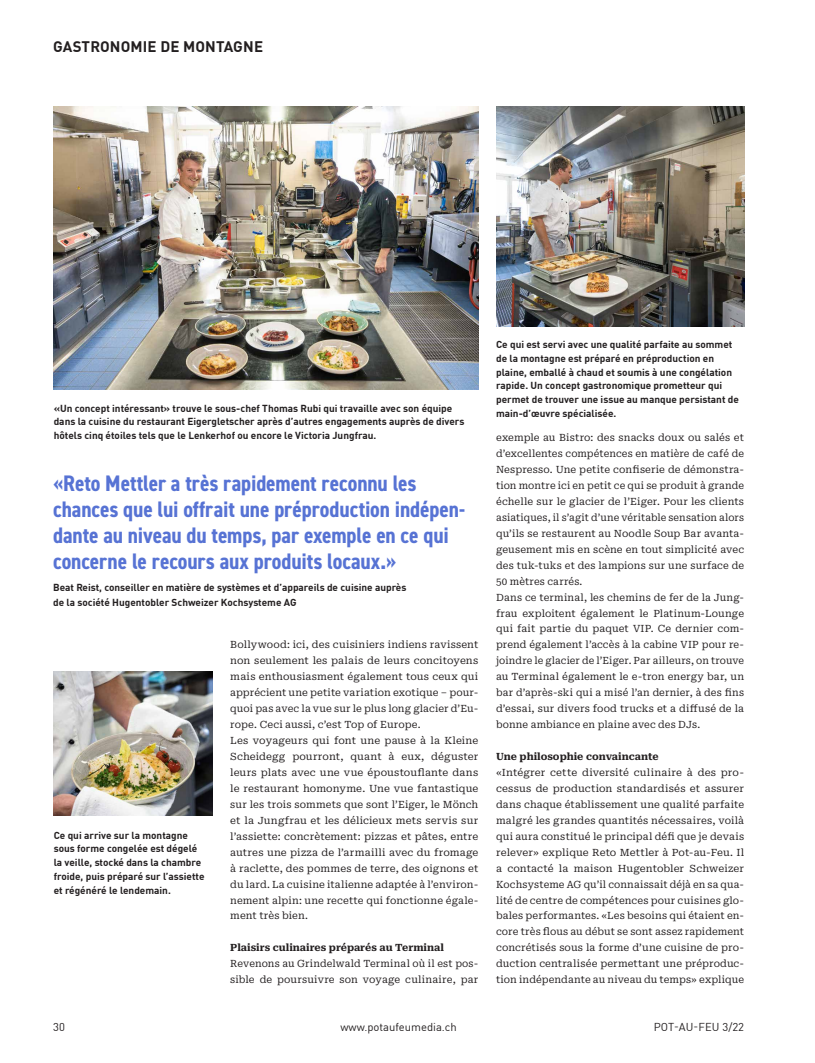
<style>
.page{position:relative;width:815px;height:1063px;background:#fff}
.page>*{position:absolute;margin:0;border:0;box-sizing:border-box;transform-origin:0 0}
.t1{font:700 condensed 22.5px/26.2px "DIN2014";letter-spacing:-.005em;color:#5773d4}
.t2{font:700 15px "DINOT";letter-spacing:.01em;color:#231f20}
.t3{font:11.25px "DINOT";color:#231f20}
.t4{font:10px/16px "Roboto Serif";letter-spacing:.01em;color:#231f20}
.t5{font:700 10px/13.8px "DINOT";color:#231f20}
.t6{font:700 10px "Roboto Serif";color:#231f20}
</style>
<div class="page">
<img style="left:496px;top:106px;width:248px;height:220px">
<img style="left:53px;top:671px;width:160px;height:144px">
<img style="left:53px;top:106px;width:425px;height:284px">
<h2 class="t2" style="left:53px;top:35px;width:211px">GASTRONOMIE DE MONTAGNE</h2>
<p class="t5" style="left:54px;top:400px;width:412px">«Un concept intéressant» trouve le sous-chef Thomas Rubi qui travaille avec son équipe dans la cuisine du restaurant Eigergletscher après d’autres engagements auprès de divers hôtels cinq étoiles tels que le Lenkerhof ou encore le Victoria Jungfrau.</p>
<h1 class="t1" style="left:53px;top:469px;width:414px">«Reto Mettler a très rapidement reconnu les chances que lui offrait une préproduction indépen&shy;dante au niveau du temps, par exemple en ce qui concerne le recours aux produits locaux.»</h1>
<p class="t5" style="left:53px;top:579px;width:355px;line-height:15px">Beat Reist, conseiller en matière de systèmes et d’appareils de cuisine auprès de la société Hugentobler Schweizer Kochsysteme AG</p>
<p class="t5" style="left:54px;top:827px;width:152px">Ce qui arrive sur la montagne sous forme congelée est dégelé la veille, stocké dans la chambre froide, puis préparé sur l’assiette et régénéré le lendemain.</p>
<p class="t4" style="left:230px;top:636px;width:250px">Bollywood: ici, des cuisiniers indiens ravissent non seulement les palais de leurs concitoyens mais enthousiasment également tous ceux qui apprécient une petite variation exotique – pour&shy;quoi pas avec la vue sur le plus long glacier d’Eu&shy;rope. Ceci aussi, c’est Top of Europe.<br>Les voyageurs qui font une pause à la Kleine Scheidegg pourront, quant à eux, déguster leurs plats avec une vue époustouflante dans le restaurant homonyme. Une vue fantastique sur les trois sommets que sont l’Eiger, le Mönch et la Jungfrau et les délicieux mets servis sur l’assiette: concrètement: pizzas et pâtes, entre autres une pizza de l’armailli avec du fromage à raclette, des pommes de terre, des oignons et du lard. La cuisine italienne adaptée à l’environ&shy;nement alpin: une recette qui fonctionne égale&shy;ment très bien.</p>
<p class="t6" style="left:230px;top:940px;width:215px">Plaisirs culinaires préparés au Terminal</p>
<p class="t4" style="left:230px;top:955px;width:250px">Revenons au Grindelwald Terminal où il est pos&shy;sible de poursuivre son voyage culinaire, par</p>
<p class="t5" style="left:496px;top:337px;width:244px">Ce qui est servi avec une qualité parfaite au sommet de la montagne est préparé en préproduction en plaine, emballé à chaud et soumis à une congélation rapide. Un concept gastronomique prometteur qui permet de trouver une issue au manque persistant de main-d’œuvre spécialisée.</p>
<p class="t4" style="left:496px;top:429px;width:250px">exemple au Bistro: des snacks doux ou salés et d’excellentes compétences en matière de café de Nespresso. Une petite confiserie de démonstra&shy;tion montre ici en petit ce qui se produit à grande échelle sur le glacier de l’Eiger. Pour les clients asiatiques, il s’agit d’une véritable sensation alors qu’ils se restaurent au Noodle Soup Bar avanta&shy;geusement mis en scène en tout simplicité avec des tuk-tuks et des lampions sur une surface de 50 mètres carrés.<br>Dans ce terminal, les chemins de fer de la Jung&shy;frau exploitent également le Platinum-Lounge qui fait partie du paquet VIP. Ce dernier com&shy;prend également l’accès à la cabine VIP pour re&shy;joindre le glacier de l’Eiger. Par ailleurs, on trouve au Terminal également le e-tron energy bar, un bar d’après-ski qui a misé l’an dernier, à des fins d’essai, sur divers food trucks et a diffusé de la bonne ambiance en plaine avec des DJs.</p>
<p class="t6" style="left:496px;top:749px;width:164px">Une philosophie convaincante</p>
<p class="t4" style="left:496px;top:764px;width:250px;text-align:justify">«Intégrer cette diversité culinaire à des pro&shy;cessus de production standardisés et assurer dans chaque établissement une qualité parfaite malgré les grandes quantités nécessaires, voilà qui aura constitué le principal défi que je devais relever» explique Reto Mettler à Pot-au-Feu. Il a contacté la maison Hugentobler Schweizer Kochsysteme AG qu’il connaissait déjà en sa qua&shy;lité de centre de compétences pour cuisines glo&shy;bales performantes. «Les besoins qui étaient en&shy;core très flous au début se sont assez rapidement concrétisés sous la forme d’une cuisine de pro&shy;duction centralisée permettant une préproduc&shy;tion indépendante au niveau du temps» explique</p>
<p class="t3" style="left:53px;top:1018px;width:13px">30</p>
<p class="t3" style="left:340px;top:1018px;width:118px">www.potaufeumedia.ch</p>
<p class="t3" style="left:654px;top:1018px;width:92px">POT-AU-FEU 3/22</p>
</div>
